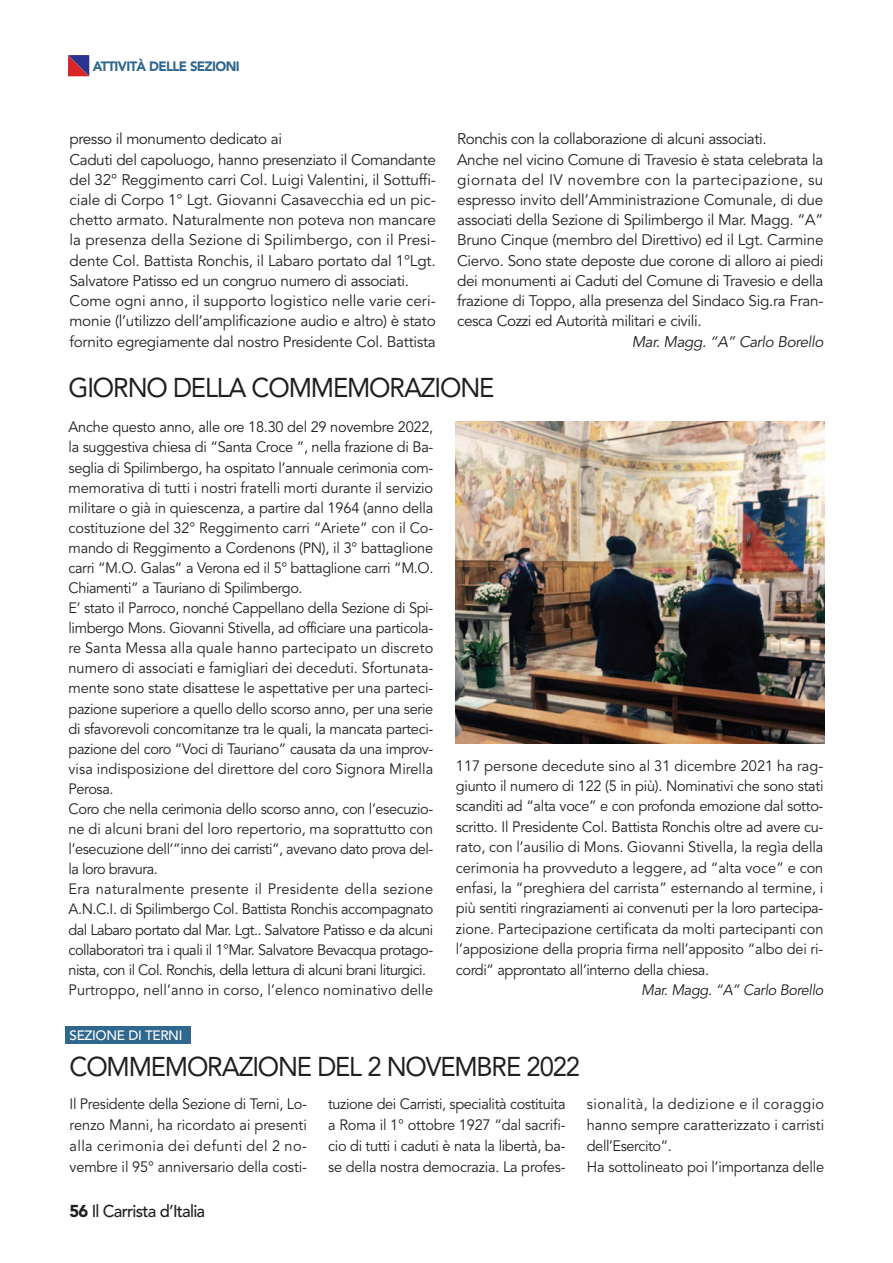
<style>
.page{position:relative;width:893px;height:1263px;background:#fff}
.page>*{position:absolute;margin:0;border:0;box-sizing:border-box;transform-origin:0 0}
.t1{font:27px "Avenir";letter-spacing:-.045em;color:#231f20;scale:.95 1}
.t2{font:500 17.1px "Avenir";letter-spacing:-.045em;color:#231f20}
.t3{font:15.3px/20.2px "Avenir";letter-spacing:-.02em;color:#231f20}
.t4{font:italic 15.3px "Avenir";letter-spacing:-.03em;color:#231f20}
.t5{font:15px/20.1px "Avenir";letter-spacing:-.02em;color:#231f20;text-align:justify}
.t6{font:15px/21px "Avenir";color:#231f20}
.t7{font:italic 15px "Avenir";letter-spacing:-.03em;color:#231f20}
.t8{font:900 13.5px "Avenir";letter-spacing:-.045em;color:#2f678e}
.t9{font:500 13.5px "Avenir";letter-spacing:-.03em;color:#fff}
.s1{font-weight:900}
</style>
<div class="page">
<svg style="left:68px;top:55px;width:21px;height:21px"></svg>
<img style="left:455px;top:422px;width:370px;height:321px">
<div style="left:65px;top:1026px;width:126px;height:18px;background:#2f678e"></div>
<p class="t8" style="left:93px;top:55px;width:148px">ATTIVITÀ DELLE SEZIONI</p>
<p class="t3" style="left:70px;top:129px;width:368px">presso il monumento dedicato ai<br>Caduti del capoluogo, hanno presenziato il Comandante del 32° Reggimento carri Col. Luigi Valentini, il Sottuffi&shy;ciale di Corpo 1° Lgt. Giovanni Casavecchia ed un pic&shy;chetto armato. Naturalmente non poteva non mancare la presenza della Sezione di Spilimbergo, con il Presi&shy;dente Col. Battista Ronchis, il Labaro portato dal 1°Lgt.<br>Salvatore Patisso ed un congruo numero di associati.<br>Come ogni anno, il supporto logistico nelle varie ceri&shy;monie (l’utilizzo dell’amplificazione audio e altro) è stato fornito egregiamente dal nostro Presidente Col. Battista</p>
<p class="t3" style="left:457px;top:129px;width:368px">Ronchis con la collaborazione di alcuni associati.<br>Anche nel vicino Comune di Travesio è stata celebrata la giornata del IV novembre con la partecipazione, su espresso invito dell’Amministrazione Comunale, di due associati della Sezione di Spilimbergo il Mar. Magg. “A” Bruno Cinque (membro del Direttivo) ed il Lgt. Carmine Ciervo. Sono state deposte due corone di alloro ai piedi dei monumenti ai Caduti del Comune di Travesio e della frazione di Toppo, alla presenza del Sindaco Sig.ra Fran&shy;cesca Cozzi ed Autorità militari e civili.</p>
<p class="t4" style="left:632px;top:332px;width:193px">Mar. Magg. “A” Carlo Borello</p>
<h1 class="t1" style="left:69px;top:366px;width:450px">GIORNO DELLA COMMEMORAZIONE</h1>
<p class="t5" style="left:69px;top:417px;width:366px;text-align:left">Anche questo anno, alle ore 18.30 del 29 novembre 2022, la suggestiva chiesa di “Santa Croce ”, nella frazione di Ba&shy;seglia di Spilimbergo, ha ospitato l’annuale cerimonia com&shy;memorativa di tutti i nostri fratelli morti durante il servizio militare o già in quiescenza, a partire dal 1964 (anno della costituzione del 32° Reggimento carri “Ariete” con il Co&shy;mando di Reggimento a Cordenons (PN), il 3° battaglione carri “M.O. Galas” a Verona ed il 5° battaglione carri “M.O.<br>Chiamenti” a Tauriano di Spilimbergo.<br>E’ stato il Parroco, nonché Cappellano della Sezione di Spi&shy;limbergo Mons. Giovanni Stivella, ad officiare una particola&shy;re Santa Messa alla quale hanno partecipato un discreto numero di associati e famigliari dei deceduti. Sfortunata&shy;mente sono state disattese le aspettative per una parteci&shy;pazione superiore a quello dello scorso anno, per una serie di sfavorevoli concomitanze tra le quali, la mancata parteci&shy;pazione del coro “Voci di Tauriano” causata da una improv&shy;visa indisposizione del direttore del coro Signora Mirella Perosa.<br>Coro che nella cerimonia dello scorso anno, con l’esecuzio&shy;ne di alcuni brani del loro repertorio, ma soprattutto con l’esecuzione dell’”inno dei carristi”, avevano dato prova del&shy;la loro bravura.<br>Era naturalmente presente il Presidente della sezione A.N.C.I. di Spilimbergo Col. Battista Ronchis accompagnato dal Labaro portato dal Mar. Lgt.. Salvatore Patisso e da alcuni collaboratori tra i quali il 1°Mar. Salvatore Bevacqua protago&shy;nista, con il Col. Ronchis, della lettura di alcuni brani liturgici.<br>Purtroppo, nell’anno in corso, l’elenco nominativo delle</p>
<p class="t9" style="left:70px;top:1023px;width:114px">SEZIONE DI TERNI</p>
<p class="t5" style="left:456px;top:756px;width:369px">117 persone decedute sino al 31 dicembre 2021 ha rag&shy;giunto il numero di 122 (5 in più). Nominativi che sono stati scanditi ad “alta voce” e con profonda emozione dal sotto&shy;scritto. Il Presidente Col. Battista Ronchis oltre ad avere cu&shy;rato, con l’ausilio di Mons. Giovanni Stivella, la regìa della cerimonia ha provveduto a leggere, ad “alta voce” e con enfasi, la “preghiera del carrista” esternando al termine, i più sentiti ringraziamenti ai convenuti per la loro partecipa&shy;zione. Partecipazione certificata da molti partecipanti con l’apposizione della propria firma nell’apposito “albo dei ri&shy;cordi” approntato all’interno della chiesa.</p>
<p class="t7" style="left:641px;top:981px;width:184px">Mar. Magg. “A” Carlo Borello</p>
<h1 class="t1" style="left:69px;top:1045px;width:539px">COMMEMORAZIONE DEL 2 NOVEMBRE 2022</h1>
<p class="t5" style="left:70px;top:1093px;width:239px;line-height:21px">Il Presidente della Sezione di Terni, Lo&shy;renzo Manni, ha ricordato ai presenti alla cerimonia dei defunti del 2 no&shy;vembre il 95° anniversario della costi-</p>
<p class="t5" style="left:328px;top:1093px;width:239px;line-height:21px">tuzione dei Carristi, specialità costituita a Roma il 1° ottobre 1927 “dal sacrifi&shy;cio di tutti i caduti è nata la libertà, ba&shy;se della nostra democrazia. La profes-</p>
<p class="t6" style="left:587px;top:1093px;width:239px">sionalità, la dedizione e il coraggio hanno sempre caratterizzato i carristi dell’Esercito”.<br>Ha sottolineato poi l’importanza delle</p>
<p class="t2" style="left:70px;top:1196px;width:137px"><span class="s1">56</span> Il Carrista d’Italia</p>
</div>
